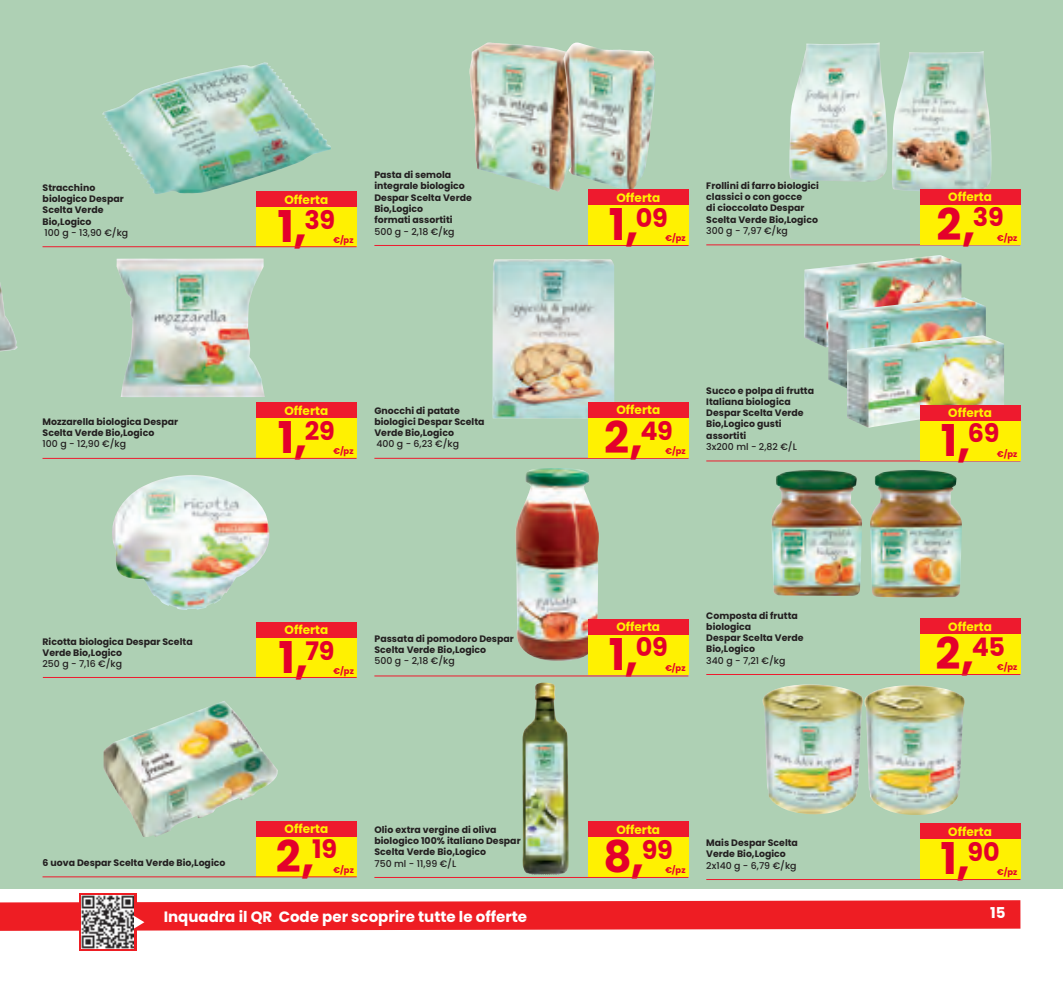
<style>
.page{position:relative;width:1063px;height:993px;background:#fff}
.page>*{position:absolute;margin:0;border:0;box-sizing:border-box;transform-origin:0 0}
.Standard_Offer_Price{font:700 43.75px "Poppins";color:#e4002b}
.t1{font:700 15px "Poppins";color:#fff}
.t2{font:700 12px "Poppins";color:#fff101}
.Standard_Offer_Product_Name{font:700 9.38px/11.2px "Poppins";color:#231f20}
.Standard_Offer_Product_Name-2{font:500 9.38px "Poppins";color:#231f20}
.Standard_Offer_Product_Secondary_Copy{font:700 9.38px/11.2px "Poppins";color:#231f20}
.Standard_Offer_Product_Secondary_Copy-2{font:500 9.38px "Poppins";color:#231f20}
.Standard_Offer_Price-2{font:700 8.38px "Poppins";letter-spacing:.02em;color:#e4002b}
.s1{font-weight:500}
</style>
<div class="page">
<svg style="left:79px;top:893px;width:57px;height:57px"></svg>
<svg style="left:0;top:899px;width:1020px;height:32px;background:#ef363b"></svg>
<img style="left:81px;top:895px;width:53px;height:53px">
<div style="left:0;top:0;width:1063px;height:888px;background:#aed0b4"></div>
<div style="left:256px;top:622px;width:101px;height:55px;background:#fff101"></div>
<div style="left:256px;top:622px;width:101px;height:15px;background:#ee1a2e"></div>
<img style="left:112px;top:475px;width:157px;height:134px">
<hr style="left:43px;top:677px;width:314px;height:1px;background:#ee1a2e">
<div style="left:256px;top:820px;width:101px;height:56px;background:#fff101"></div>
<div style="left:256px;top:820px;width:101px;height:15px;background:#ee1a2e"></div>
<img style="left:104px;top:701px;width:174px;height:135px">
<hr style="left:43px;top:876px;width:314px;height:1px;background:#ee1a2e">
<img style="left:493px;top:259px;width:121px;height:159px">
<hr style="left:374px;top:458px;width:315px;height:1px;background:#ee1a2e">
<img style="left:516px;top:468px;width:83px;height:193px">
<div style="left:256px;top:192px;width:101px;height:55px;background:#fff101"></div>
<div style="left:256px;top:192px;width:101px;height:15px;background:#ee1a2e"></div>
<hr style="left:43px;top:246px;width:314px;height:1px;background:#ee1a2e">
<div style="left:256px;top:402px;width:101px;height:56px;background:#fff101"></div>
<div style="left:256px;top:402px;width:101px;height:15px;background:#ee1a2e"></div>
<img style="left:117px;top:258px;width:148px;height:139px">
<hr style="left:43px;top:458px;width:314px;height:1px;background:#ee1a2e">
<img style="left:102px;top:62px;width:229px;height:132px">
<div style="left:588px;top:821px;width:100px;height:55px;background:#fff101"></div>
<div style="left:588px;top:821px;width:100px;height:15px;background:#ee1a2e"></div>
<img style="left:523px;top:682px;width:45px;height:192px">
<hr style="left:374px;top:876px;width:314px;height:1px;background:#ee1a2e">
<div style="left:588px;top:619px;width:100px;height:55px;background:#fff101"></div>
<div style="left:588px;top:619px;width:100px;height:15px;background:#ee1a2e"></div>
<hr style="left:374px;top:675px;width:314px;height:1px;background:#ee1a2e">
<div style="left:920px;top:823px;width:100px;height:55px;background:#fff101"></div>
<div style="left:920px;top:823px;width:100px;height:15px;background:#ee1a2e"></div>
<img style="left:763px;top:684px;width:202px;height:130px">
<hr style="left:706px;top:878px;width:314px;height:1px;background:#ee1a2e">
<img style="left:772px;top:470px;width:90px;height:125px">
<img style="left:870px;top:470px;width:92px;height:127px">
<div style="left:920px;top:618px;width:100px;height:55px;background:#fff101"></div>
<div style="left:920px;top:618px;width:100px;height:15px;background:#ee1a2e"></div>
<hr style="left:706px;top:674px;width:314px;height:1px;background:#ee1a2e">
<hr style="left:706px;top:460px;width:314px;height:1px;background:#ee1a2e">
<img style="left:892px;top:51px;width:99px;height:140px">
<img style="left:789px;top:43px;width:98px;height:139px">
<hr style="left:706px;top:244px;width:314px;height:1px;background:#ee1a2e">
<img style="left:469px;top:43px;width:94px;height:149px">
<hr style="left:374px;top:245px;width:315px;height:1px;background:#ee1a2e">
<img style="left:563px;top:43px;width:93px;height:147px">
<img style="left:804px;top:255px;width:157px;height:92px">
<img style="left:828px;top:297px;width:158px;height:92px">
<img style="left:847px;top:335px;width:157px;height:92px">
<img style="left:0;top:282px;width:18px;height:69px">
<div style="left:920px;top:189px;width:100px;height:55px;background:#fff101"></div>
<div style="left:920px;top:189px;width:100px;height:15px;background:#ee1a2e"></div>
<div style="left:588px;top:190px;width:101px;height:55px;background:#fff101"></div>
<div style="left:588px;top:190px;width:101px;height:15px;background:#ee1a2e"></div>
<div style="left:920px;top:405px;width:100px;height:55px;background:#fff101"></div>
<div style="left:920px;top:405px;width:100px;height:15px;background:#ee1a2e"></div>
<div style="left:588px;top:402px;width:101px;height:55px;background:#fff101"></div>
<div style="left:588px;top:402px;width:101px;height:15px;background:#ee1a2e"></div>
<p class="Standard_Offer_Product_Name" style="left:43px;top:182px;width:83px">Stracchino biologico Despar<br>Scelta Verde<br>Bio,Logico</p>
<p class="Standard_Offer_Product_Name-2" style="left:45px;top:227px;width:85px">100 g - 13,90 €/kg</p>
<p class="t2" style="left:284px;top:192px;width:45px">Offerta</p>
<p class="Standard_Offer_Price" style="left:278px;top:201px;width:59px">1,<sup>39</sup></p>
<p class="Standard_Offer_Price-2" style="left:333px;top:235px;width:22px">€/pz</p>
<p class="Standard_Offer_Product_Name" style="left:374px;top:169px;width:99px">Pasta di semola integrale biologico<br>Despar Scelta Verde<br>Bio,Logico</p>
<p class="Standard_Offer_Product_Name" style="left:374px;top:214px;width:80px">formati assortiti</p>
<p class="Standard_Offer_Product_Name-2" style="left:374px;top:226px;width:82px">500 g - 2,18 €/kg</p>
<p class="t2" style="left:616px;top:190px;width:45px">Offerta</p>
<p class="Standard_Offer_Price" style="left:609px;top:199px;width:61px">1,<sup>09</sup></p>
<p class="Standard_Offer_Price-2" style="left:666px;top:233px;width:22px">€/pz</p>
<p class="Standard_Offer_Product_Name" style="left:706px;top:180px;width:114px">Frollini di farro biologici classici o con gocce<br>di cioccolato Despar<br>Scelta Verde Bio,Logico<br><span class="s1">300 g - 7,97 €/kg</span></p>
<p class="t2" style="left:948px;top:190px;width:45px">Offerta</p>
<p class="Standard_Offer_Price" style="left:937px;top:199px;width:69px">2,<sup>39</sup></p>
<p class="Standard_Offer_Price-2" style="left:997px;top:233px;width:22px">€/pz</p>
<p class="Standard_Offer_Product_Name" style="left:43px;top:416px;width:137px">Mozzarella biologica Despar<br>Scelta Verde Bio,Logico</p>
<p class="Standard_Offer_Product_Name-2" style="left:43px;top:438px;width:85px">100 g - 12,90 €/kg</p>
<p class="t2" style="left:284px;top:403px;width:45px">Offerta</p>
<p class="Standard_Offer_Price" style="left:278px;top:412px;width:59px">1,<sup>29</sup></p>
<p class="Standard_Offer_Price-2" style="left:333px;top:446px;width:22px">€/pz</p>
<p class="Standard_Offer_Product_Secondary_Copy" style="left:374px;top:404px;width:112px">Gnocchi di patate biologici Despar Scelta<br>Verde Bio,Logico</p>
<p class="Standard_Offer_Product_Secondary_Copy-2" style="left:376px;top:438px;width:84px">400 g - 6,23 €/kg</p>
<p class="t2" style="left:616px;top:403px;width:45px">Offerta</p>
<p class="Standard_Offer_Price" style="left:604px;top:412px;width:70px">2,<sup>49</sup></p>
<p class="Standard_Offer_Price-2" style="left:666px;top:446px;width:22px">€/pz</p>
<p class="Standard_Offer_Product_Name" style="left:706px;top:385px;width:109px">Succo e polpa di frutta<br>Italiana biologica</p>
<p class="Standard_Offer_Product_Name" style="left:706px;top:407px;width:99px">Despar Scelta Verde<br>Bio,Logico gusti assortiti</p>
<p class="Standard_Offer_Product_Name-2" style="left:706px;top:441px;width:92px">3x200 ml - 2,82 €/L</p>
<p class="t2" style="left:948px;top:406px;width:45px">Offerta</p>
<p class="Standard_Offer_Price" style="left:941px;top:415px;width:60px">1,<sup>69</sup></p>
<p class="Standard_Offer_Price-2" style="left:997px;top:449px;width:22px">€/pz</p>
<p class="Standard_Offer_Product_Name" style="left:43px;top:635px;width:152px">Ricotta biologica Despar Scelta<br>Verde Bio,Logico</p>
<p class="Standard_Offer_Product_Name-2" style="left:43px;top:658px;width:81px">250 g - 7,16 €/kg</p>
<p class="t2" style="left:285px;top:623px;width:45px">Offerta</p>
<p class="Standard_Offer_Price" style="left:279px;top:632px;width:57px">1,<sup>79</sup></p>
<p class="Standard_Offer_Price-2" style="left:334px;top:666px;width:22px">€/pz</p>
<p class="Standard_Offer_Product_Name" style="left:375px;top:632px;width:141px">Passata di pomodoro Despar<br>Scelta Verde Bio,Logico</p>
<p class="Standard_Offer_Product_Name-2" style="left:375px;top:655px;width:82px">500 g - 2,18 €/kg</p>
<p class="t2" style="left:616px;top:620px;width:45px">Offerta</p>
<p class="Standard_Offer_Price" style="left:609px;top:629px;width:61px">1,<sup>09</sup></p>
<p class="Standard_Offer_Price-2" style="left:665px;top:663px;width:22px">€/pz</p>
<p class="Standard_Offer_Product_Name" style="left:706px;top:609px;width:93px">Composta di frutta biologica</p>
<p class="Standard_Offer_Product_Name" style="left:706px;top:632px;width:99px">Despar Scelta Verde<br>Bio,Logico</p>
<p class="Standard_Offer_Product_Name-2" style="left:706px;top:654px;width:81px">340 g - 7,21 €/kg</p>
<p class="t2" style="left:948px;top:619px;width:45px">Offerta</p>
<p class="Standard_Offer_Price" style="left:935px;top:628px;width:71px">2,<sup>45</sup></p>
<p class="Standard_Offer_Price-2" style="left:997px;top:662px;width:22px">€/pz</p>
<p class="Standard_Offer_Product_Name" style="left:43px;top:856px;width:184px">6 uova Despar Scelta Verde Bio,Logico</p>
<p class="t2" style="left:285px;top:821px;width:45px">Offerta</p>
<p class="Standard_Offer_Price" style="left:276px;top:830px;width:63px">2,<sup>19</sup></p>
<p class="Standard_Offer_Price-2" style="left:334px;top:864px;width:22px">€/pz</p>
<p class="Standard_Offer_Product_Name" style="left:375px;top:823px;width:124px">Olio extra vergine di oliva</p>
<p class="t2" style="left:616px;top:822px;width:45px">Offerta</p>
<p class="Standard_Offer_Product_Name" style="left:375px;top:834px;width:148px">biologico 100% italiano Despar<br>Scelta Verde Bio,Logico</p>
<p class="Standard_Offer_Product_Name-2" style="left:375px;top:857px;width:83px">750 ml - 11,99 €/L</p>
<p class="Standard_Offer_Price" style="left:604px;top:831px;width:71px">8,<sup>99</sup></p>
<p class="Standard_Offer_Price-2" style="left:665px;top:865px;width:22px">€/pz</p>
<p class="Standard_Offer_Product_Name" style="left:706px;top:836px;width:93px">Mais Despar Scelta<br>Verde Bio,Logico</p>
<p class="Standard_Offer_Product_Name-2" style="left:706px;top:859px;width:92px">2x140 g - 6,79 €/kg</p>
<p class="t2" style="left:948px;top:824px;width:45px">Offerta</p>
<p class="Standard_Offer_Price" style="left:940px;top:833px;width:61px">1,<sup>90</sup></p>
<p class="Standard_Offer_Price-2" style="left:997px;top:867px;width:22px">€/pz</p>
<h2 class="t1" style="left:164px;top:907px;width:365px">Inquadra il QR Code per scoprire tutte le offerte</h2>
<h2 class="t1" style="left:990px;top:904px;width:17px">15</h2>
</div>
